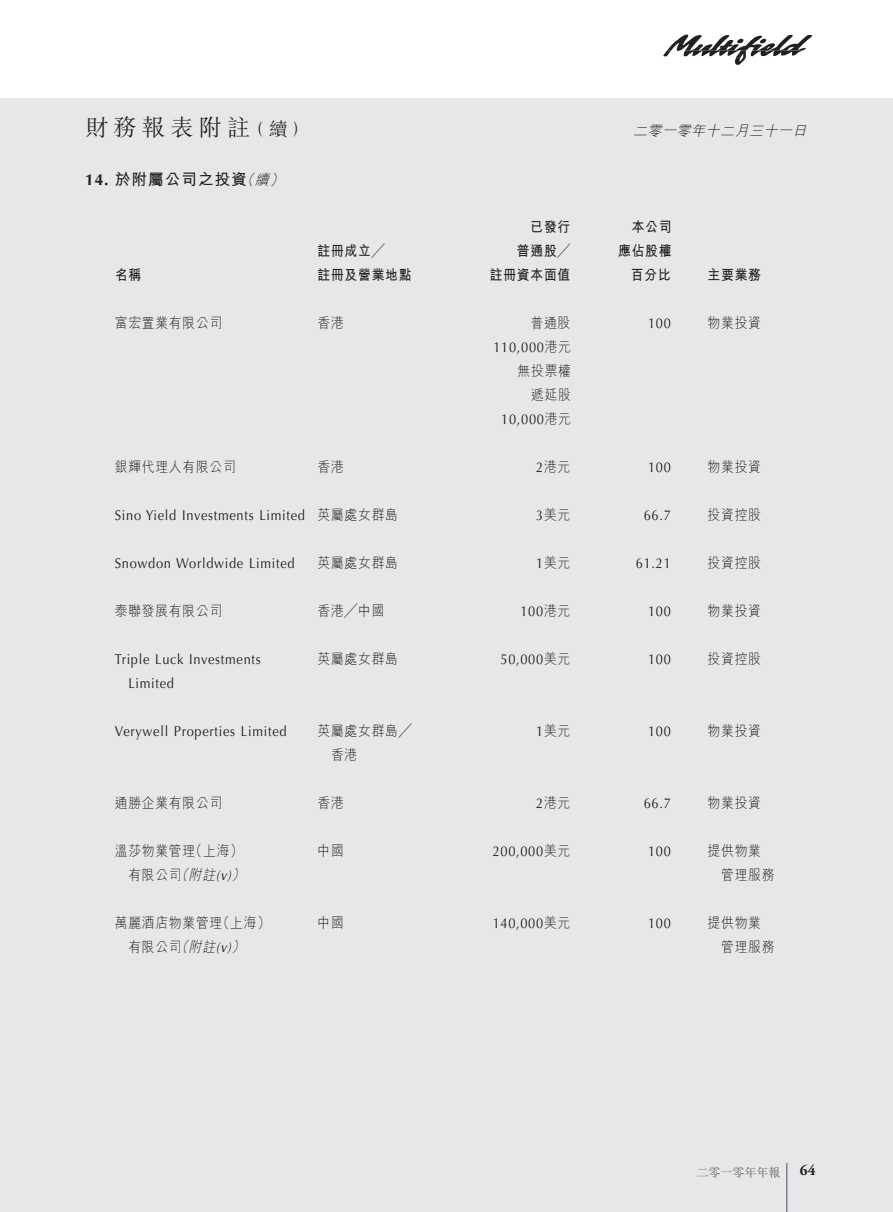
<style>
.page{position:relative;width:893px;height:1212px;background:#fff}
.page>*{position:absolute;margin:0;border:0;box-sizing:border-box;transform-origin:0 0}
.t1{font:300 23.25px "M Sung HK";letter-spacing:.22em;color:#231f20}
.t2{font:700 15.75px "M Hei HK";letter-spacing:.055em;color:#231f20}
.t3{font:700 15px "Adobe Garamond Pro";color:#231f20}
.t4{font:14.25px/24px "Optima LT Std";letter-spacing:.055em;color:#231f20;text-align:right;scale:.9 1}
.t5{font:300 14.25px "M Hei HK";letter-spacing:.055em;color:#231f20;scale:.9 1}
.t6{font:700 14.25px "M Hei HK";letter-spacing:.055em;color:#231f20;scale:.9 1}
.t7{font:italic 300 14.25px "M Hei HK";color:#231f20}
.t8{font:300 12px "M Sung HK";color:#57585a}
.s1{font-size:18.75px}
.s2{font-family:"Optima LT Std"}
.s3{font-weight:300;font-style:italic;font-size:14.25px}
.s4{font-family:"M Hei HK";font-weight:300}
.s5{font-family:"Optima LT Std";font-weight:400}
.s6{font-style:italic}
.s7{font-family:"Optima LT Std";font-weight:400;font-style:italic}
</style>
<div class="page">
<div style="left:0;top:98px;width:893px;height:1114px;background:#e6e7e9"></div>
<hr style="left:786px;top:1163px;width:1px;height:49px;background:#808285">
<svg style="left:663px;top:35px;width:149px;height:30px"></svg>
<p class="t1" style="left:85px;top:111px;width:227px">財務報表附註<span class="s1">（續）</span></p>
<p class="t7" style="left:633px;top:121px;width:180px">二零一零年十二月三十一日</p>
<p class="t2" style="left:85px;top:168px;width:205px"><span class="s2">14.</span> 於附屬公司之投資<span class="s3">（續）</span></p>
<p class="t6" style="left:530px;top:217px;width:46px">已發行</p>
<p class="t6" style="left:632px;top:217px;width:46px">本公司</p>
<p class="t6" style="left:318px;top:241px;width:76px">註冊成立╱</p>
<p class="t6" style="left:517px;top:241px;width:61px">普通股╱</p>
<p class="t6" style="left:618px;top:241px;width:61px">應佔股權</p>
<p class="t6" style="left:115px;top:265px;width:31px">名稱</p>
<p class="t6" style="left:318px;top:265px;width:106px">註冊及營業地點</p>
<p class="t6" style="left:490px;top:265px;width:91px">註冊資本面值</p>
<p class="t6" style="left:631px;top:265px;width:46px">百分比</p>
<p class="t6" style="left:708px;top:265px;width:61px">主要業務</p>
<p class="t5" style="left:115px;top:313px;width:121px">富宏置業有限公司</p>
<p class="t5" style="left:318px;top:313px;width:31px">香港</p>
<p class="t5" style="left:530px;top:313px;width:46px">普通股</p>
<p class="t4" style="left:648px;top:312px;width:27px">100</p>
<p class="t5" style="left:708px;top:313px;width:61px">物業投資</p>
<p class="t4" style="left:493px;top:336px;width:88px">110,000<span class="s4">港元無投票權<br>遞延股<br></span>10,000<span class="s4">港元</span></p>
<p class="t5" style="left:115px;top:457px;width:136px">銀輝代理人有限公司</p>
<p class="t5" style="left:318px;top:457px;width:31px">香港</p>
<p class="t5" style="left:536px;top:457px;width:40px"><span class="s5">2</span>港元</p>
<p class="t4" style="left:648px;top:456px;width:27px">100</p>
<p class="t5" style="left:708px;top:457px;width:61px">物業投資</p>
<p class="t4" style="left:115px;top:504px;width:316px">Sino Yield Investments Limited <span class="s4">英屬處女群島</span></p>
<p class="t5" style="left:536px;top:505px;width:40px"><span class="s5">3</span>美元</p>
<p class="t4" style="left:644px;top:504px;width:32px">66.7</p>
<p class="t5" style="left:708px;top:505px;width:61px">投資控股</p>
<p class="t4" style="left:115px;top:552px;width:201px">Snowdon Worldwide Limited</p>
<p class="t5" style="left:318px;top:553px;width:91px">英屬處女群島</p>
<p class="t5" style="left:536px;top:553px;width:40px"><span class="s5">1</span>美元</p>
<p class="t4" style="left:636px;top:552px;width:40px">61.21</p>
<p class="t5" style="left:708px;top:553px;width:61px">投資控股</p>
<p class="t5" style="left:115px;top:601px;width:121px">泰聯發展有限公司</p>
<p class="t5" style="left:318px;top:601px;width:76px">香港╱中國</p>
<p class="t4" style="left:520px;top:600px;width:57px">100<span class="s4">港元</span></p>
<p class="t4" style="left:648px;top:600px;width:27px">100</p>
<p class="t5" style="left:708px;top:601px;width:61px">物業投資</p>
<p class="t4" style="left:115px;top:648px;width:164px">Triple Luck Investments</p>
<p class="t5" style="left:318px;top:649px;width:91px">英屬處女群島</p>
<p class="t4" style="left:500px;top:648px;width:79px">50,000<span class="s4">美元</span></p>
<p class="t4" style="left:648px;top:648px;width:27px">100</p>
<p class="t5" style="left:708px;top:649px;width:61px">投資控股</p>
<p class="t4" style="left:128px;top:672px;width:52px">Limited</p>
<p class="t4" style="left:115px;top:720px;width:192px">Verywell Properties Limited</p>
<p class="t5" style="left:318px;top:721px;width:106px">英屬處女群島╱</p>
<p class="t5" style="left:536px;top:721px;width:40px"><span class="s5">1</span>美元</p>
<p class="t4" style="left:648px;top:720px;width:27px">100</p>
<p class="t5" style="left:708px;top:721px;width:61px">物業投資</p>
<p class="t5" style="left:331px;top:745px;width:31px">香港</p>
<p class="t5" style="left:115px;top:793px;width:121px">通勝企業有限公司</p>
<p class="t5" style="left:318px;top:793px;width:31px">香港</p>
<p class="t5" style="left:536px;top:793px;width:40px"><span class="s5">2</span>港元</p>
<p class="t4" style="left:644px;top:792px;width:32px">66.7</p>
<p class="t5" style="left:708px;top:793px;width:61px">物業投資</p>
<p class="t5" style="left:115px;top:841px;width:144px">溫莎物業管理（上海）</p>
<p class="t5" style="left:318px;top:841px;width:31px">中國</p>
<p class="t4" style="left:493px;top:840px;width:88px">200,000<span class="s4">美元</span></p>
<p class="t4" style="left:648px;top:840px;width:27px">100</p>
<p class="t5" style="left:708px;top:841px;width:61px">提供物業</p>
<p class="t5" style="left:128px;top:865px;width:135px">有限公司<span class="s6">（附註</span><span class="s7">(v)</span><span class="s6">）</span></p>
<p class="t5" style="left:721px;top:865px;width:61px">管理服務</p>
<p class="t5" style="left:115px;top:913px;width:174px">萬麗酒店物業管理（上海）</p>
<p class="t5" style="left:318px;top:913px;width:31px">中國</p>
<p class="t4" style="left:493px;top:912px;width:88px">140,000<span class="s4">美元</span></p>
<p class="t4" style="left:648px;top:912px;width:27px">100</p>
<p class="t5" style="left:708px;top:913px;width:61px">提供物業</p>
<p class="t5" style="left:128px;top:937px;width:135px">有限公司<span class="s6">（附註</span><span class="s7">(v)</span><span class="s6">）</span></p>
<p class="t5" style="left:721px;top:937px;width:61px">管理服務</p>
<p class="t8" style="left:696px;top:1164px;width:85px">二零一零年年報</p>
<p class="t3" style="left:800px;top:1162px;width:17px">64</p>
</div>
